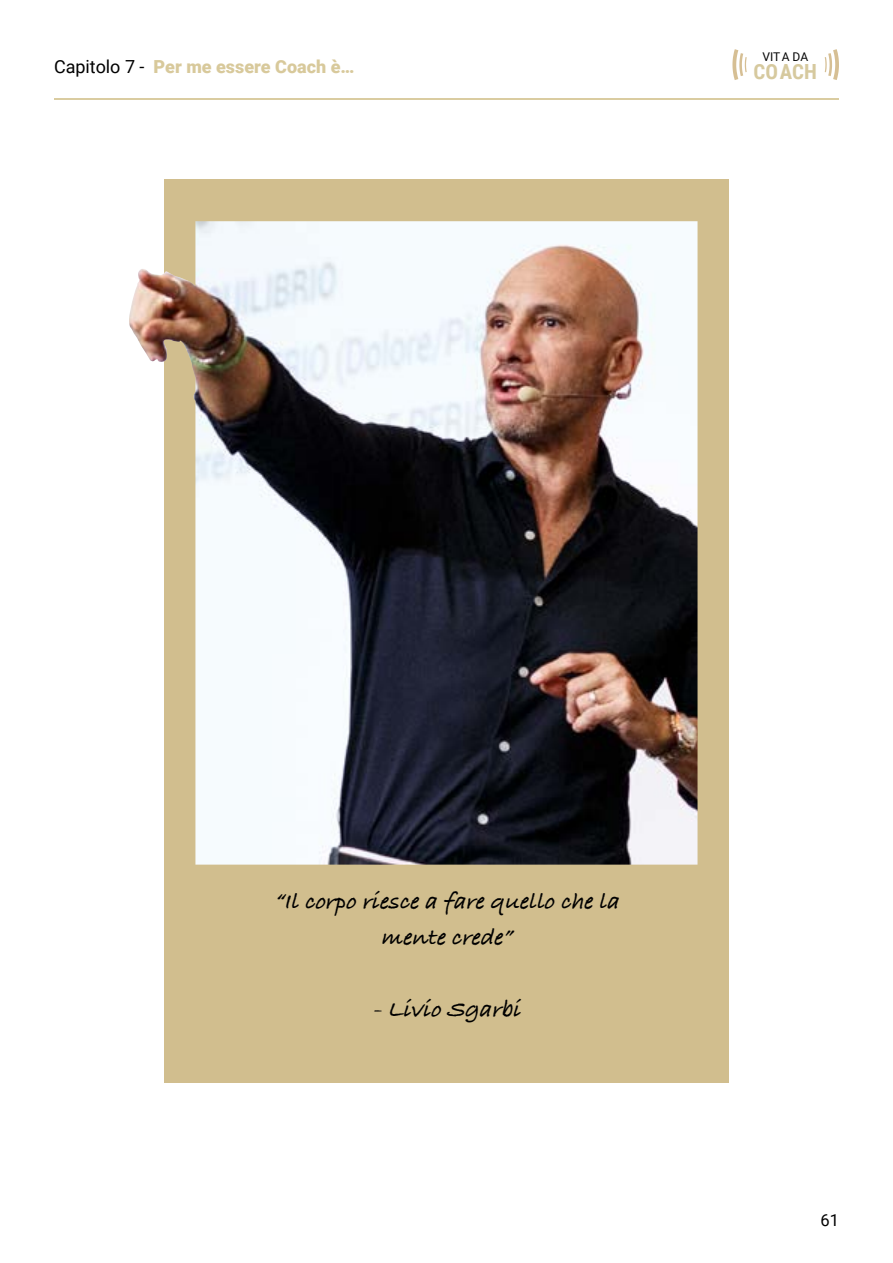
<style>
.page{position:relative;width:893px;height:1263px;background:#fff}
.page>*{position:absolute;margin:0;border:0;box-sizing:border-box;transform-origin:0 0}
.t1{font:italic 700 24px/36px "Bradley Hand ITCTT";color:#000;text-align:center}
.t2{font:700 20.85px "Roboto Condensed";color:#d6c99e}
.t3{font:900 18px "Roboto";color:#d8c99b}
.t4{font:16.5px "Roboto";color:#000}
.t5{font:12px "Roboto";color:#050505}
.s1{font-weight:400;color:#000}
</style>
<div class="page">
<svg style="left:825px;top:49px;width:14px;height:31px"></svg>
<svg style="left:732px;top:49px;width:15px;height:31px"></svg>
<hr style="left:54px;top:98px;width:785px;height:2px;background:#d8c99b">
<div style="left:164px;top:180px;width:565px;height:903px;background:#d1be8e"></div>
<img style="left:129px;top:221px;width:568px;height:644px">
<p class="t5" style="left:762px;top:48px;width:47px">VITA DA</p>
<p class="t3" style="left:54px;top:54px;width:302px"><span class="s1">Capitolo 7 -</span> Per me essere Coach è…</p>
<p class="t2" style="left:753px;top:57px;width:65px">COACH</p>
<p class="t1" style="left:274px;top:884px;width:353px">“Ilcorporiescea farequellochela mentecrede”</p>
<p class="t1" style="left:373px;top:992px;width:155px">-LivioSgarbi</p>
<p class="t4" style="left:820px;top:1209px;width:20px">61</p>
</div>
